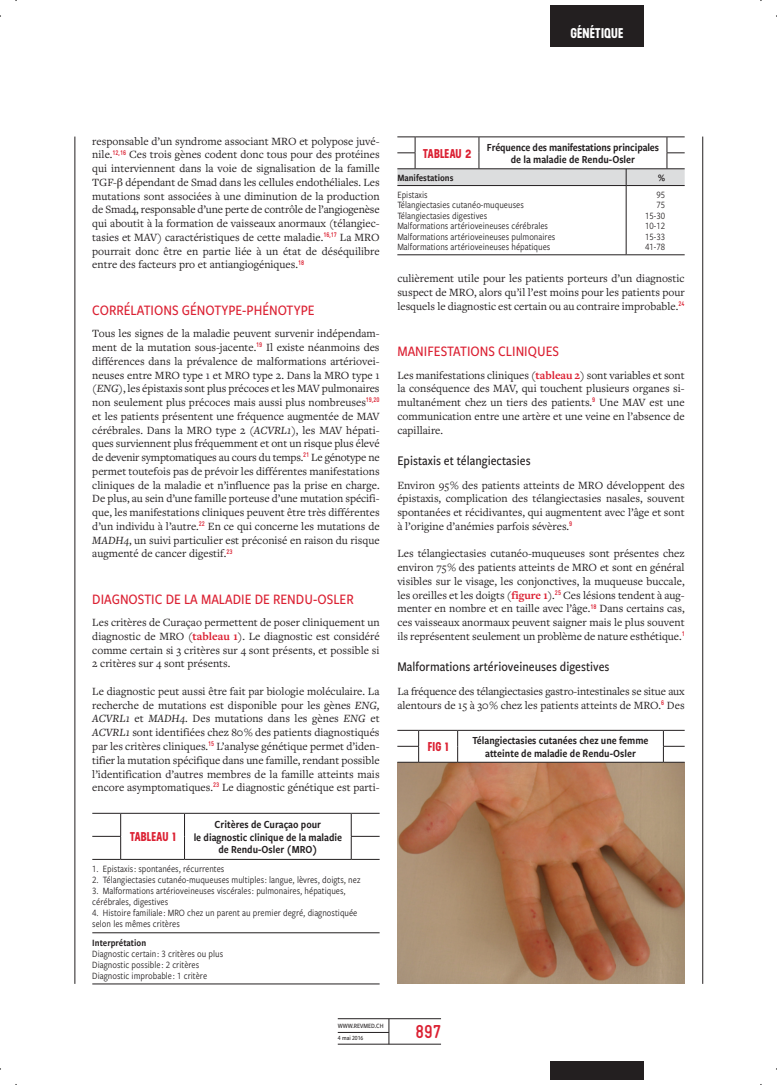
<style>
.page{position:relative;width:777px;height:1085px;background:#fff}
.page>*{position:absolute;margin:0;border:0;box-sizing:border-box;transform-origin:0 0}
.t1{font:700 18.75px "Gravur Condensed Pro";color:#db2032}
.t2{font:500 15px "Freight Sans Cnd Pro";color:#db2032}
.t3{font:700 14.12px "Neusa";letter-spacing:.01em;color:#fff}
.t4{font:500 13.75px "Freight Sans Cnd Pro";color:#231f20}
.t5{font:700 12.75px "Neusa";letter-spacing:.005em;color:#db2032}
.t6{font:11.5px/13.8px "Freight Text Pro";color:#231f20;text-align:justify}
.t7{font:11.25px/12.5px "Freight Sans Cnd Pro Semi";color:#231f20;text-align:center}
.t8{font:10px/10.5px "Freight Sans Cnd Pro";color:#231f20}
.t9{font:10px "Freight Sans Cnd Pro Semi";color:#231f20}
.t10{font:500 6.75px "Freight Sans Cnd Pro";color:#231f20}
.t11{font:500 6.5px "Freight Sans Cnd Pro";color:#231f20}
.s1{font-style:italic}
.s2{font-weight:700;color:#db2032}
</style>
<div class="page">
<div style="left:549px;top:5px;width:94px;height:41px;background:#231f20"></div>
<div style="left:549px;top:1060px;width:94px;height:19px;background:#231f20"></div>
<hr style="left:337px;top:1018px;width:104px;height:1px;background:#231f20">
<hr style="left:337px;top:1043px;width:104px;height:1px;background:#231f20">
<hr style="left:337px;top:1032px;width:51px;height:1px;background:#231f20">
<svg style="left:388px;top:1018px;width:1px;height:26px"></svg>
<hr style="left:74px;top:136px;width:1px;height:847px;background:#231f20">
<hr style="left:702px;top:136px;width:1px;height:847px;background:#231f20">
<hr style="left:92px;top:932px;width:287px;height:1px;background:#231f20">
<hr style="left:92px;top:983px;width:287px;height:1px;background:#231f20">
<svg style="left:92px;top:813px;width:287px;height:47px"></svg>
<hr style="left:397px;top:185px;width:228px;height:1px;background:#231f20">
<hr style="left:625px;top:185px;width:59px;height:1px;background:#231f20">
<hr style="left:625px;top:186px;width:1px;height:68px;background:#231f20">
<hr style="left:397px;top:254px;width:228px;height:1px;background:#231f20">
<hr style="left:625px;top:254px;width:59px;height:1px;background:#231f20">
<svg style="left:397px;top:136px;width:287px;height:49px"></svg>
<img style="left:397px;top:763px;width:287px;height:220px">
<svg style="left:397px;top:730px;width:287px;height:33px"></svg>
<p class="t3" style="left:570px;top:24px;width:54px">GÉNÉTIQUE</p>
<p class="t6" style="left:92px;top:134px;width:289px">responsable d’un syndrome associant MRO et polypose juvé&shy;nile.<sup>12,16</sup> Ces trois gènes codent donc tous pour des protéines qui interviennent dans la voie de signalisation de la famille TGF- dépendant de Smad dans les cellules endothéliales. Les mutations sont associées à une diminution de la production de Smad4, responsable d’une perte de contrôle de l’angiogenèse qui aboutit à la formation de vaisseaux anormaux (télangiec&shy;tasies et MAV) caractéristiques de cette maladie.<sup>16,17</sup> La MRO pourrait donc être en partie liée à un état de déséquilibre entre des facteurs pro et antiangiogéniques.<sup>18</sup></p>
<h2 class="t2" style="left:92px;top:300px;width:224px">CORRÉLATIONS GÉNOTYPE-PHÉNOTYPE</h2>
<p class="t6" style="left:92px;top:326px;width:289px">Tous les signes de la maladie peuvent survenir indépendam&shy;ment de la mutation sous-jacente.<sup>19</sup> Il existe néanmoins des différences dans la prévalence de malformations artériovei&shy;neuses entre MRO type 1 et MRO type 2. Dans la MRO type 1 <span class="s1">(ENG)</span>, les épistaxis sont plus précoces et les MAV pulmonaires non seulement plus précoces mais aussi plus nombreuses<sup>19,20 </sup>et les patients présentent une fréquence augmentée de MAV cérébrales. Dans la MRO type 2 <span class="s1">(ACVRL1)</span>, les MAV hépati&shy;ques surviennent plus fréquemment et ont un risque plus élevé de devenir symptomatiques au cours du temps.<sup>21</sup> Le génotype ne permet toutefois pas de prévoir les différentes manifestations cliniques de la maladie et n’influence pas la prise en charge.<br>De plus, au sein d’une famille porteuse d’une mutation spécifi&shy;que, les manifestations cliniques peuvent être très différentes d’un individu à l’autre.<sup>22</sup> En ce qui concerne les mutations de <span class="s1">MADH4</span>, un suivi particulier est préconisé en raison du risque augmenté de cancer digestif.<sup>23</sup></p>
<h2 class="t2" style="left:92px;top:588px;width:263px">DIAGNOSTIC DE LA MALADIE DE RENDU-OSLER</h2>
<p class="t6" style="left:92px;top:615px;width:289px">Les critères de Curaçao permettent de poser cliniquement un diagnostic de MRO (<span class="s2">tableau 1</span>). Le diagnostic est considéré comme certain si 3 critères sur 4 sont présents, et possible si 2 critères sur 4 sont présents.</p>
<p class="t6" style="left:92px;top:684px;width:289px">Le diagnostic peut aussi être fait par biologie moléculaire. La recherche de mutations est disponible pour les gènes <span class="s1">ENG, ACVRL1</span> et <span class="s1">MADH4</span>. Des mutations dans les gènes <span class="s1">ENG</span> et <span class="s1">ACVRL1</span> sont identifiées chez 80 % des patients diagnostiqués par les critères cliniques.<sup>15</sup> L’analyse génétique permet d’iden&shy;tifier la mutation spécifique dans une famille, rendant possible l’identification d’autres membres de la famille atteints mais encore asymptomatiques.<sup>23</sup> Le diagnostic génétique est parti-</p>
<p class="t5" style="left:130px;top:827px;width:47px">TABLEAU 1</p>
<p class="t7" style="left:193px;top:817px;width:150px">Critères de Curaçao pour<br>le diagnostic clinique de la maladie de Rendu-Osler (MRO)</p>
<p class="t8" style="left:92px;top:863px;width:133px">1. Epistaxis : spontanées, récurrentes</p>
<p class="t8" style="left:92px;top:874px;width:269px">2. Télangiectasies cutanéo-muqueuses multiples : langue, lèvres, doigts, nez</p>
<p class="t8" style="left:92px;top:885px;width:255px;line-height:11px">3. Malformations artérioveineuses viscérales : pulmonaires, hépatiques, cérébrales, digestives</p>
<p class="t8" style="left:92px;top:907px;width:266px;line-height:11px">4. Histoire familiale : MRO chez un parent au premier degré, diagnostiquée selon les mêmes critères</p>
<p class="t9" style="left:92px;top:935px;width:55px">Interprétation</p>
<p class="t8" style="left:92px;top:947px;width:132px;line-height:11px">Diagnostic certain : 3 critères ou plus<br>Diagnostic possible : 2 critères<br>Diagnostic improbable : 1 critère</p>
<p class="t5" style="left:422px;top:144px;width:50px">TABLEAU 2</p>
<p class="t7" style="left:486px;top:140px;width:173px">Fréquence des manifestations principales de la maladie de Rendu-Osler</p>
<p class="t9" style="left:397px;top:171px;width:58px">Manifestations</p>
<p class="t9" style="left:658px;top:171px;width:8px">%</p>
<p class="t8" style="left:397px;top:189px;width:159px">Epistaxis<br>Télangiectasies cutanéo-muqueuses Télangiectasies digestives<br>Malformations artérioveineuses cérébrales Malformations artérioveineuses pulmonaires Malformations artérioveineuses hépatiques</p>
<p class="t8" style="left:645px;top:189px;width:21px;text-align:right">95<br>75<br>15-30<br>10-12<br>15-33<br>41-78</p>
<p class="t6" style="left:397px;top:271px;width:289px">culièrement utile pour les patients porteurs d’un diagnostic suspect de MRO, alors qu’il l’est moins pour les patients pour lesquels le diagnostic est certain ou au contraire improbable.<sup>24</sup></p>
<h2 class="t2" style="left:397px;top:341px;width:163px">MANIFESTATIONS CLINIQUES</h2>
<p class="t6" style="left:397px;top:367px;width:289px">Les manifestations cliniques (<span class="s2">tableau 2</span>) sont variables et sont la conséquence des MAV, qui touchent plusieurs organes si&shy;multanément chez un tiers des patients.<sup>9</sup> Une MAV est une communication entre une artère et une veine en l’absence de capillaire.</p>
<p class="t4" style="left:397px;top:451px;width:135px">EPISTAXIS ET TÉLANGIECTASIES</p>
<p class="t6" style="left:397px;top:477px;width:289px">Environ 95 % des patients atteints de MRO développent des épistaxis, complication des télangiectasies nasales, souvent spontanées et récidivantes, qui augmentent avec l’âge et sont à l’origine d’anémies parfois sévères.<sup>9</sup></p>
<p class="t6" style="left:397px;top:546px;width:289px">Les télangiectasies cutanéo-muqueuses sont présentes chez environ 75 % des patients atteints de MRO et sont en général visibles sur le visage, les conjonctives, la muqueuse buccale, les oreilles et les doigts (<span class="s2">figure 1</span>).<sup>25</sup> Ces lésions tendent à aug&shy;menter en nombre et en taille avec l’âge.<sup>18</sup> Dans certains cas, ces vaisseaux anormaux peuvent saigner mais le plus souvent ils représentent seulement un problème de nature esthétique.<sup>1</sup></p>
<p class="t4" style="left:397px;top:657px;width:213px">MALFORMATIONS ARTÉRIOVEINEUSES DIGESTIVES</p>
<p class="t6" style="left:397px;top:684px;width:289px">La fréquence des télangiectasies gastro-intestinales se situe aux alentours de 15 à 30 % chez les patients atteints de MRO.<sup>6</sup> Des</p>
<p class="t5" style="left:427px;top:737px;width:22px">FIG 1</p>
<p class="t7" style="left:472px;top:734px;width:177px">Télangiectasies cutanées chez une femme atteinte de maladie de Rendu-Osler</p>
<p class="t10" style="left:338px;top:1020px;width:47px">WWW.REVMED.CH</p>
<p class="t11" style="left:338px;top:1033px;width:27px">4 MAI 2016</p>
<h1 class="t1" style="left:415px;top:1021px;width:27px">897</h1>
</div>
